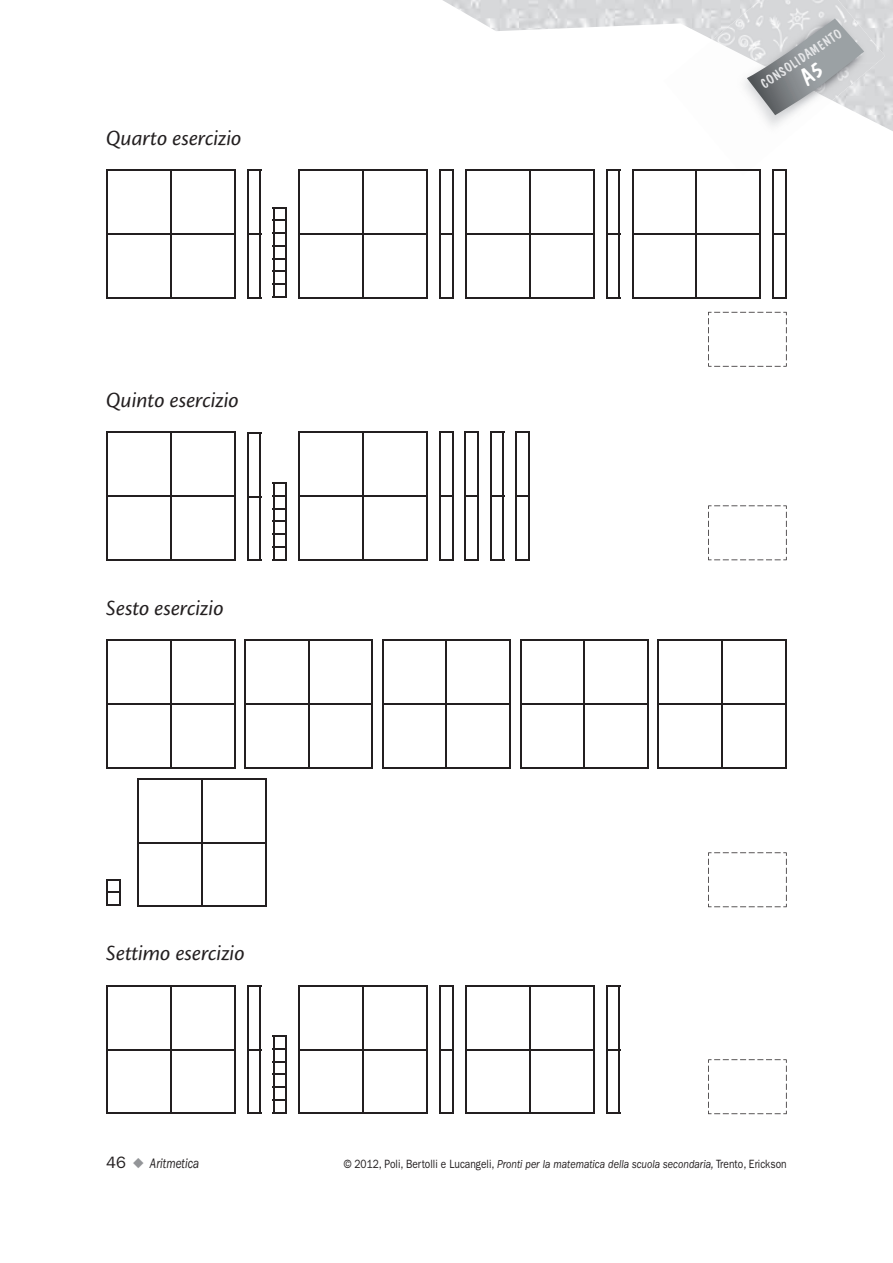
<style>
.page{position:relative;width:893px;height:1263px;background:#fff}
.page>*{position:absolute;margin:0;border:0;box-sizing:border-box;transform-origin:0 0}
.t1{font:italic 22.5px "Cronos Pro";color:#231f20}
.t2{font:italic 14.25px "ITC Franklin Gothic Std";color:#231f20;scale:.8 1}
.t3{font:13.8px "Dom Casual Std";color:#e6e7e9}
.t4{font:12px "ITC Franklin Gothic Std";color:#231f20;scale:.85 1}
.s1{font-style:normal;font-size:16.5px}
.s2{color:#939598}
.s3{font-style:italic}
</style>
<div class="page">
<img style="left:443px;top:0;width:450px;height:131px">
<img style="left:664px;top:40px;width:168px;height:91px">
<img style="left:713px;top:0;width:172px;height:101px">
<svg style="left:106px;top:169px;width:129px;height:129px"></svg>
<svg style="left:106px;top:985px;width:129px;height:129px"></svg>
<svg style="left:106px;top:431px;width:129px;height:129px"></svg>
<svg style="left:106px;top:639px;width:129px;height:130px"></svg>
<svg style="left:138px;top:778px;width:129px;height:129px"></svg>
<svg style="left:244px;top:639px;width:129px;height:130px"></svg>
<svg style="left:382px;top:639px;width:129px;height:130px"></svg>
<svg style="left:299px;top:169px;width:129px;height:129px"></svg>
<svg style="left:299px;top:985px;width:129px;height:129px"></svg>
<svg style="left:465px;top:169px;width:129px;height:129px"></svg>
<svg style="left:465px;top:985px;width:129px;height:129px"></svg>
<svg style="left:632px;top:169px;width:129px;height:129px"></svg>
<svg style="left:299px;top:431px;width:129px;height:129px"></svg>
<svg style="left:658px;top:639px;width:129px;height:130px"></svg>
<svg style="left:520px;top:639px;width:129px;height:130px"></svg>
<svg style="left:247px;top:169px;width:14px;height:129px"></svg>
<svg style="left:247px;top:985px;width:14px;height:129px"></svg>
<svg style="left:247px;top:432px;width:14px;height:129px"></svg>
<svg style="left:490px;top:431px;width:14px;height:129px"></svg>
<svg style="left:440px;top:431px;width:14px;height:129px"></svg>
<svg style="left:273px;top:207px;width:14px;height:91px"></svg>
<svg style="left:273px;top:1035px;width:14px;height:78px"></svg>
<svg style="left:273px;top:482px;width:14px;height:78px"></svg>
<svg style="left:106px;top:879px;width:15px;height:27px"></svg>
<svg style="left:439px;top:169px;width:15px;height:129px"></svg>
<svg style="left:439px;top:985px;width:15px;height:129px"></svg>
<svg style="left:606px;top:169px;width:14px;height:129px"></svg>
<svg style="left:606px;top:985px;width:14px;height:129px"></svg>
<svg style="left:772px;top:169px;width:15px;height:129px"></svg>
<svg style="left:515px;top:431px;width:14px;height:129px"></svg>
<svg style="left:465px;top:431px;width:14px;height:129px"></svg>
<svg style="left:708px;top:312px;width:79px;height:55px"></svg>
<svg style="left:708px;top:505px;width:79px;height:55px"></svg>
<svg style="left:708px;top:852px;width:79px;height:55px"></svg>
<svg style="left:708px;top:1059px;width:79px;height:55px"></svg>
<svg style="left:747px;top:18px;width:117px;height:97px"></svg>
<h1 class="t1" style="left:106px;top:125px;width:137px">Quarto esercizio</h1>
<h1 class="t1" style="left:106px;top:387px;width:134px">Quinto esercizio</h1>
<h1 class="t1" style="left:106px;top:596px;width:119px">Sesto esercizio</h1>
<h1 class="t1" style="left:106px;top:940px;width:140px">Settimo esercizio</h1>
<p class="t3" style="left:757px;top:78px;width:96px;rotate:-34deg">CONSOLIDAMENTO</p>
<p class="t2" style="left:106px;top:1155px;width:118px"><span class="s1">46</span> <span class="s2">◆</span> Aritmetica</p>
<p class="t4" style="left:344px;top:1157px;width:523px">© 2012, poli, Bertolli e lucangeli, <span class="s3">Pronti per la matematica della scuola secondaria,</span> trento, Erickson</p>
</div>
